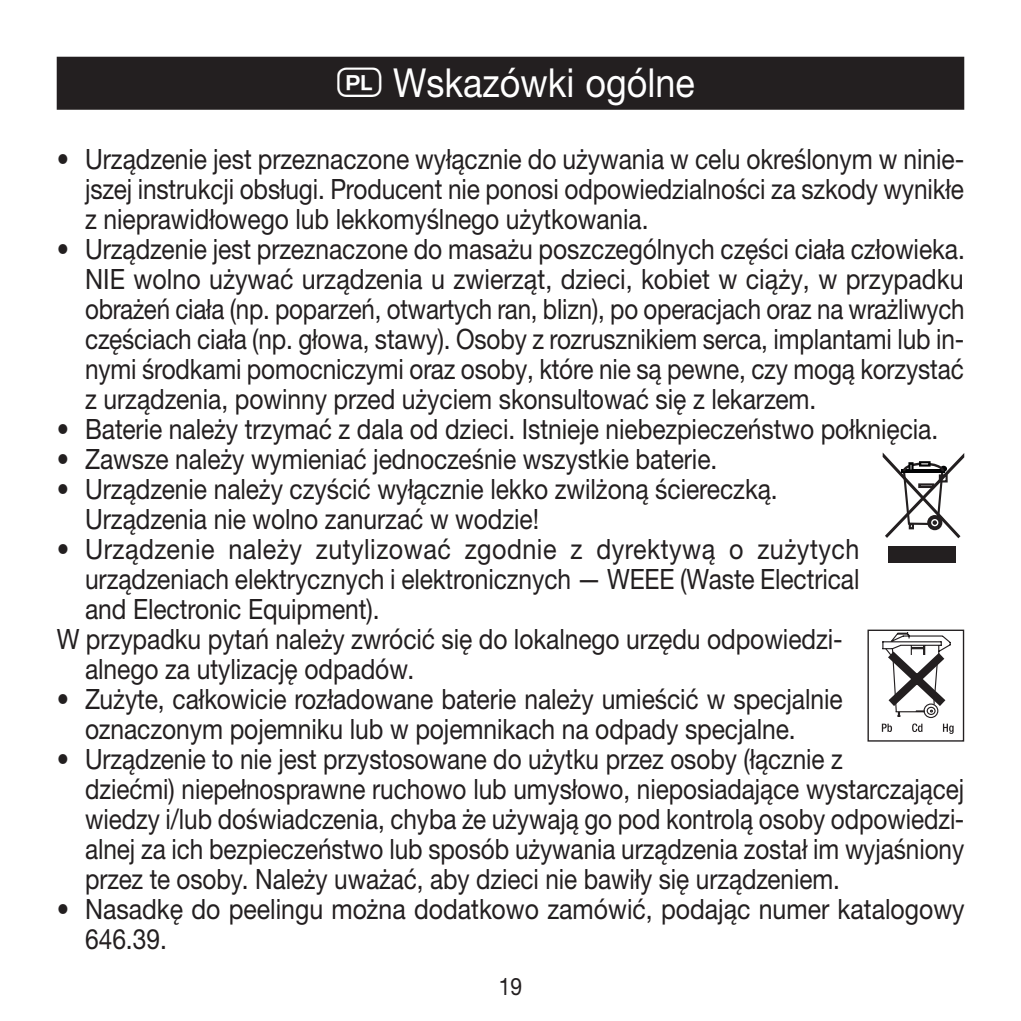
<style>
.page{position:relative;width:1021px;height:1021px;background:#fff}
.page>*{position:absolute;margin:0;border:0;box-sizing:border-box;transform-origin:0 0}
.t1{font:40px "Helvetica Neue LTW1 G";color:#fff;scale:.9 1}
.t2{font:28px/30px "Helvetica Neue LTW1 G";letter-spacing:-.005em;color:#231f20;scale:.88 1}
.t3{font:28px/30px "Helvetica Neue LTW1 G";letter-spacing:-.005em;color:#231f20;scale:.89 1}
.t4{font:28px "Helvetica Neue LTW1 G";letter-spacing:.02em;color:#231f20;scale:.9 1}
.t5{font:24px "Helvetica Neue LTW1 G";color:#231f20;scale:.88 1}
.s1{font-family:"Laend Beurer 2012";font-weight:700;font-size:44px}
.s2{color:#fff}
</style>
<div class="page">
<div style="left:57px;top:57px;width:907px;height:53px;background:#231f20"></div>
<div style="left:888px;top:546px;width:68px;height:17px;background:#231f20"></div>
<svg style="left:882px;top:452px;width:82px;height:86px"></svg>
<div style="left:867px;top:629px;width:97px;height:112px;border:1px solid #231f20"></div>
<svg style="left:881px;top:632px;width:73px;height:102px"></svg>
<h1 class="t1" style="left:337px;top:58px;width:398px"><span class="s1">Q</span> Wskazówki ogólne</h1>
<p class="t2" style="left:85px;top:143px;width:1000px;text-align:justify;text-indent:-28px">• Urządzenie jest przeznaczone wyłącznie do używania w celu określonym w ninie&shy;jszej instrukcji obsługi. Producent nie ponosi odpowiedzialności za szkody wynikłe z nieprawidłowego lub lekkomyślnego użytkowania.</p>
<p class="t2" style="left:85px;top:233px;width:1001px;text-align:justify;text-indent:-28px">• Urządzenie jest przeznaczone do masażu poszczególnych części ciała człowieka.<br>NIE wolno używać urządzenia u zwierząt, dzieci, kobiet w ciąży, w przypadku obrażeń ciała (np. poparzeń, otwartych ran, blizn), po operacjach oraz na wrażliwych częściach ciała (np. głowa, stawy). Osoby z rozrusznikiem serca, implantami lub in&shy;nymi środkami pomocniczymi oraz osoby, które nie są pewne, czy mogą korzystać z urządzenia, powinny przed użyciem skonsultować się z lekarzem.</p>
<p class="t2" style="left:57px;top:413px;width:1003px">• Baterie należy trzymać z dala od dzieci. Istnieje niebezpieczeństwo połknięcia.</p>
<p class="t2" style="left:57px;top:443px;width:752px">• Zawsze należy wymieniać jednocześnie wszystkie baterie.</p>
<p class="t2" style="left:85px;top:473px;width:788px;text-indent:-28px">• Urządzenie należy czyścić wyłącznie lekko zwilżoną ściereczką.<br>Urządzenia nie wolno zanurzać w wodzie!</p>
<p class="t4" style="left:57px;top:531px;width:893px">• Urządzenie należy zutylizować zgodnie z dyrektywą o zużytych</p>
<p class="t2" style="left:85px;top:563px;width:881px">urządzeniach elektrycznych i elektronicznych — WEEE (Waste Electrical</p>
<p class="t2" style="left:85px;top:593px;width:336px">and Electronic Equipment).</p>
<p class="t2" style="left:57px;top:623px;width:894px">W przypadku pytań należy zwrócić się do lokalnego urzędu odpowiedzi-</p>
<p class="t2" style="left:85px;top:653px;width:375px">alnego za utylizację odpadów.</p>
<p class="t2" style="left:85px;top:683px;width:862px;text-indent:-28px">• Zużyte, całkowicie rozładowane baterie należy umieścić w specjalnie oznaczonym pojemniku lub w pojemnikach na odpady specjalne.</p>
<p class="t2" style="left:85px;top:743px;width:1000px;text-indent:-28px">• Urządzenie to nie jest przystosowane do użytku przez osoby (łącznie z<br>dziećmi) niepełnosprawne ruchowo lub umysłowo, nieposiadające wystarczającej wiedzy i/lub doświadczenia, chyba że używają go pod kontrolą osoby odpowiedzi&shy;alnej za ich bezpieczeństwo lub sposób używania urządzenia został im wyjaśniony przez te osoby. Należy uważać, aby dzieci nie bawiły się urządzeniem.<span class="s2">m</span></p>
<p class="t3" style="left:85px;top:893px;width:989px;text-indent:-28px">• Nasadkę do peelingu można dodatkowo zamówić, podając numer katalogowy<br>646.39. <span class="s2">instruc</span></p>
<p class="t5" style="left:499px;top:971px;width:28px">19</p>
</div>
